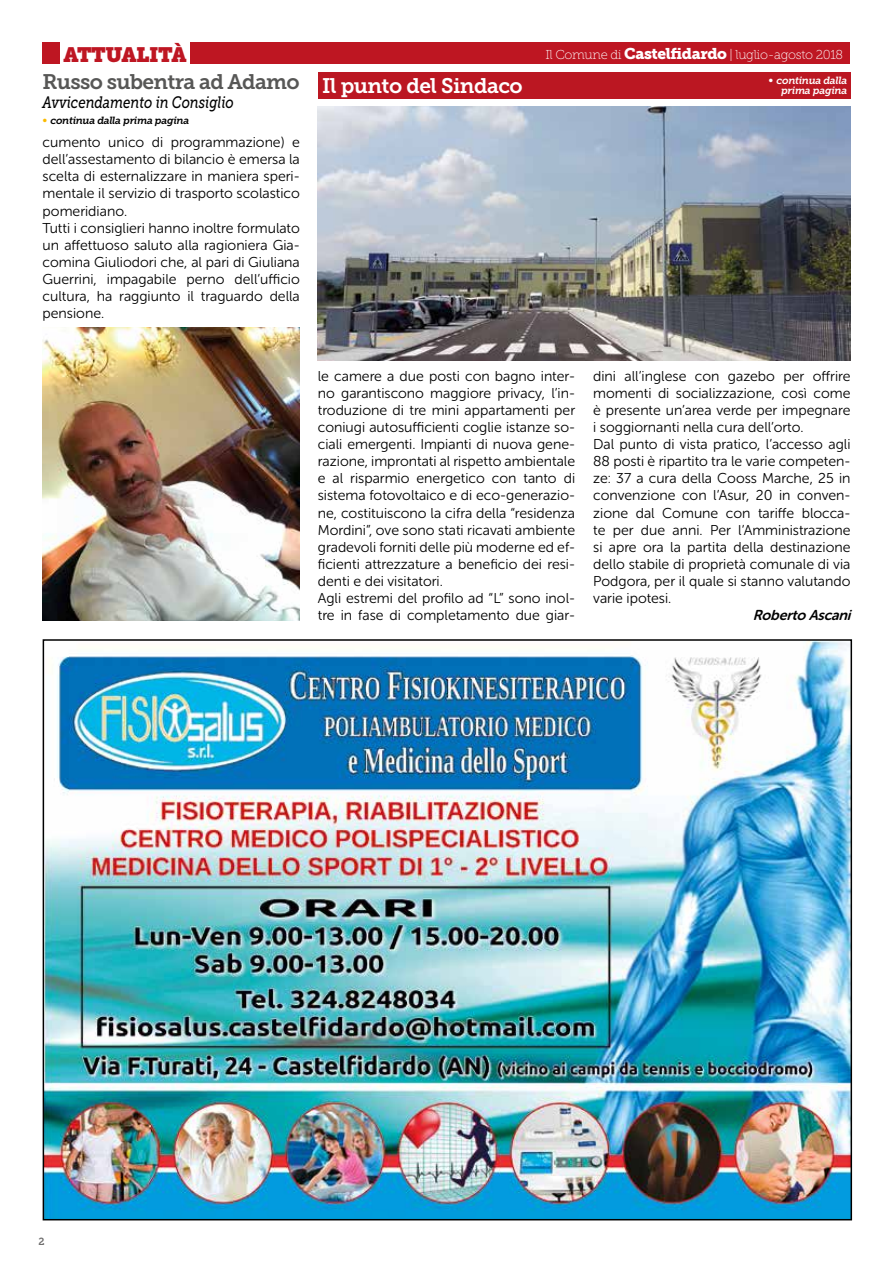
<style>
.page{position:relative;width:893px;height:1263px;background:#fff}
.page>*{position:absolute;margin:0;border:0;box-sizing:border-box;transform-origin:0 0}
.t1{font:21px "Museo Slab 700";letter-spacing:-.03em;color:#575756}
.t2{font:21px "Museo Slab 700";letter-spacing:-.025em;color:#fff}
.t3{font:20.7px "Museo Slab";letter-spacing:-.025em;color:#be1622}
.t4{font:italic 16.5px "Museo Slab 500";color:#000;scale:.8 1}
.t5{font:14.25px/17.1px "Museo Sans Rounded 300";color:#000}
.t6{font:italic 14.25px "Museo Sans Rounded 700";color:#000}
.t7{font:12.9px "Museo Slab 100";letter-spacing:-.025em;color:#fff}
.t8{font:italic 10.35px/9.4px "Museo Slab 700";letter-spacing:-.025em;color:#fff;text-align:right}
.t9{font:italic 10.35px "Museo Slab 700";letter-spacing:-.025em;color:#000}
.t10{font:10.35px "Museo Slab 700";color:#706f6f}
.s1{font-family:"Museo Slab 900";font-size:15.45px}
.s2{font-family:"Museo Sans Rounded 300";font-style:normal;font-size:12.3px}
.s3{font-family:"Museo Sans Rounded 300";font-style:normal;font-size:12.3px;color:#fbba00}
</style>
<div class="page">
<div style="left:43px;top:43px;width:807px;height:21px;background:#be1622"></div>
<div style="left:60px;top:37px;width:130px;height:35px;background:#fff"></div>
<div style="left:318px;top:72px;width:532px;height:27px;background:#bb1722"></div>
<img style="left:46px;top:642px;width:803px;height:575px">
<img style="left:318px;top:106px;width:532px;height:255px">
<img style="left:43px;top:327px;width:257px;height:294px">
<h2 class="t3" style="left:63px;top:43px;width:125px">ATTUALITÀ</h2>
<p class="t7" style="left:545px;top:48px;width:299px">Il Comune di <span class="s1">Castelfidardo</span> | luglio-agosto 2018</p>
<h1 class="t2" style="left:322px;top:74px;width:202px">Il punto del Sindaco</h1>
<p class="t8" style="left:769px;top:76px;width:80px"><span class="s2">•</span> continua dalla prima pagina</p>
<h1 class="t1" style="left:43px;top:70px;width:259px">Russo subentra ad Adamo</h1>
<p class="t4" style="left:43px;top:93px;width:241px">Avvicendamento in Consiglio</p>
<p class="t9" style="left:43px;top:115px;width:148px"><span class="s3">•</span> continua dalla prima pagina</p>
<p class="t5" style="left:43px;top:134px;width:259px">cumento unico di programmazione) e dell’assestamento di bilancio è emersa la scelta di esternalizzare in maniera speri&shy;mentale il servizio di trasporto scolastico pomeridiano.<br>Tutti i consiglieri hanno inoltre formulato un affettuoso saluto alla ragioniera Gia&shy;comina Giuliodori che, al pari di Giuliana Guerrini, impagabile perno dell’ufficio cultura, ha raggiunto il traguardo della pensione.</p>
<p class="t10" style="left:38px;top:1236px;width:8px">2</p>
<p class="t5" style="left:318px;top:367px;width:259px">le camere a due posti con bagno inter&shy;no garantiscono maggiore privacy, l’in&shy;troduzione di tre mini appartamenti per coniugi autosufficienti coglie istanze so&shy;ciali emergenti. Impianti di nuova gene&shy;razione, improntati al rispetto ambientale e al risparmio energetico con tanto di sistema fotovoltaico e di eco-generazio&shy;ne, costituiscono la cifra della “residenza Mordini”, ove sono stati ricavati ambiente gradevoli forniti delle più moderne ed ef&shy;ficienti attrezzature a beneficio dei resi&shy;denti e dei visitatori.<br>Agli estremi del profilo ad “L” sono inol&shy;tre in fase di completamento due giar-</p>
<p class="t5" style="left:593px;top:367px;width:259px">dini all’inglese con gazebo per offrire momenti di socializzazione, così come è presente un’area verde per impegnare i soggiornanti nella cura dell’orto.<br>Dal punto di vista pratico, l’accesso agli 88 posti è ripartito tra le varie competen&shy;ze: 37 a cura della Cooss Marche, 25 in convenzione con l’Asur, 20 in conven&shy;zione dal Comune con tariffe blocca&shy;te per due anni. Per l’Amministrazione si apre ora la partita della destinazione dello stabile di proprietà comunale di via Podgora, per il quale si stanno valutando varie ipotesi.</p>
<p class="t6" style="left:753px;top:607px;width:103px">Roberto Ascani</p>
</div>
